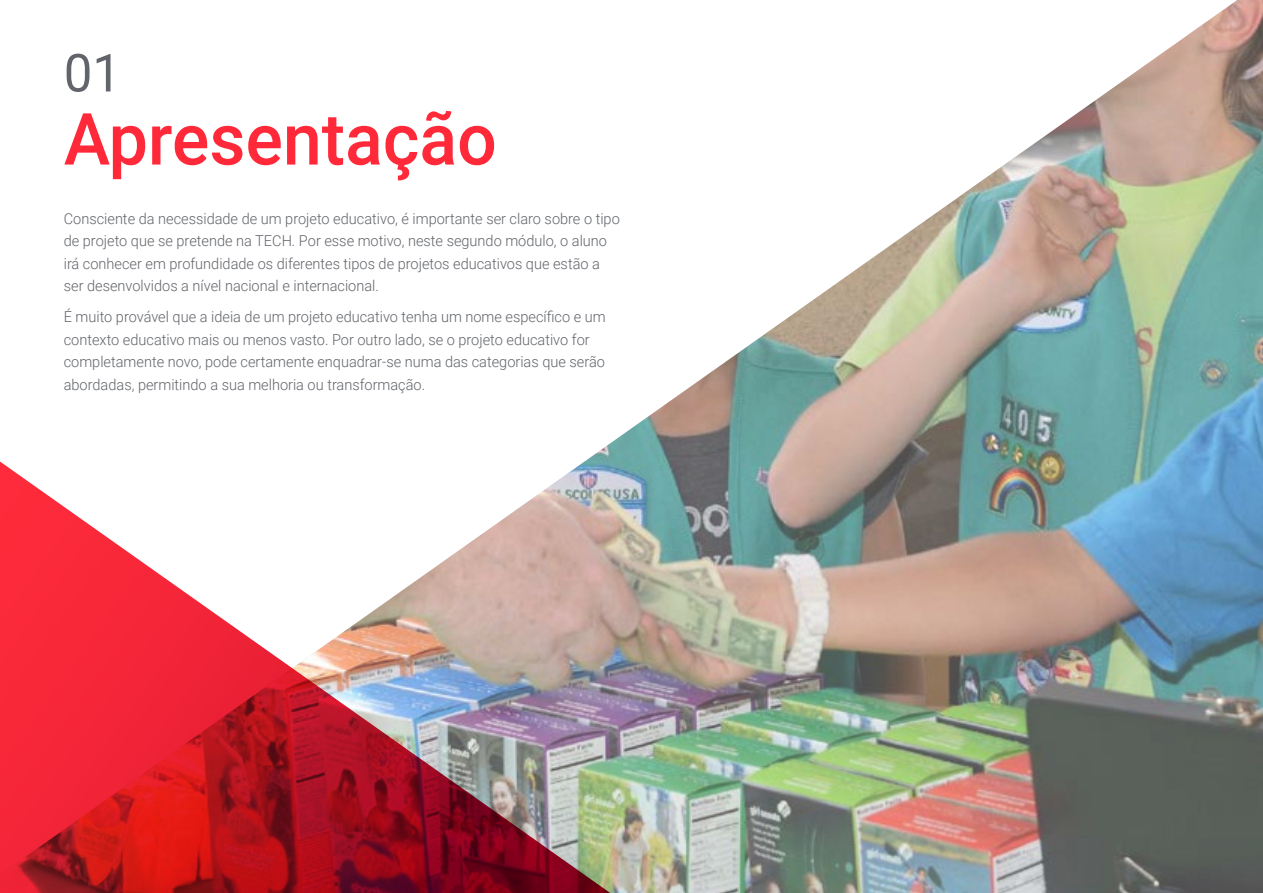
<style>
.page{position:relative;width:1263px;height:893px;background:#fff}
.page>*{position:absolute;margin:0;border:0;box-sizing:border-box;transform-origin:0 0}
.t1{font:500 72px "Roboto";color:#ff293a}
.t2{font:52.5px "Roboto";color:#61646a}
.t3{font:300 15px/22.5px "Roboto";color:#61646a}
</style>
<div class="page">
<img style="left:607px;top:0;width:656px;height:893px">
<img style="left:0;top:446px;width:640px;height:447px">
<h2 class="t2" style="left:64px;top:36px;width:59px">01</h2>
<h1 class="t1" style="left:64px;top:89px;width:435px">Apresentação</h1>
<p class="t3" style="left:64px;top:207px;width:558px">Consciente da necessidade de um projeto educativo, é importante ser claro sobre o tipo de projeto que se pretende na TECH. Por esse motivo, neste segundo módulo, o aluno irá conhecer em profundidade os diferentes tipos de projetos educativos que estão a ser desenvolvidos a nível nacional e internacional.</p>
<p class="t3" style="left:64px;top:305px;width:543px">É muito provável que a ideia de um projeto educativo tenha um nome específico e um contexto educativo mais ou menos vasto. Por outro lado, se o projeto educativo for completamente novo, pode certamente enquadrar-se numa das categorias que serão abordadas, permitindo a sua melhoria ou transformação.</p>
</div>
